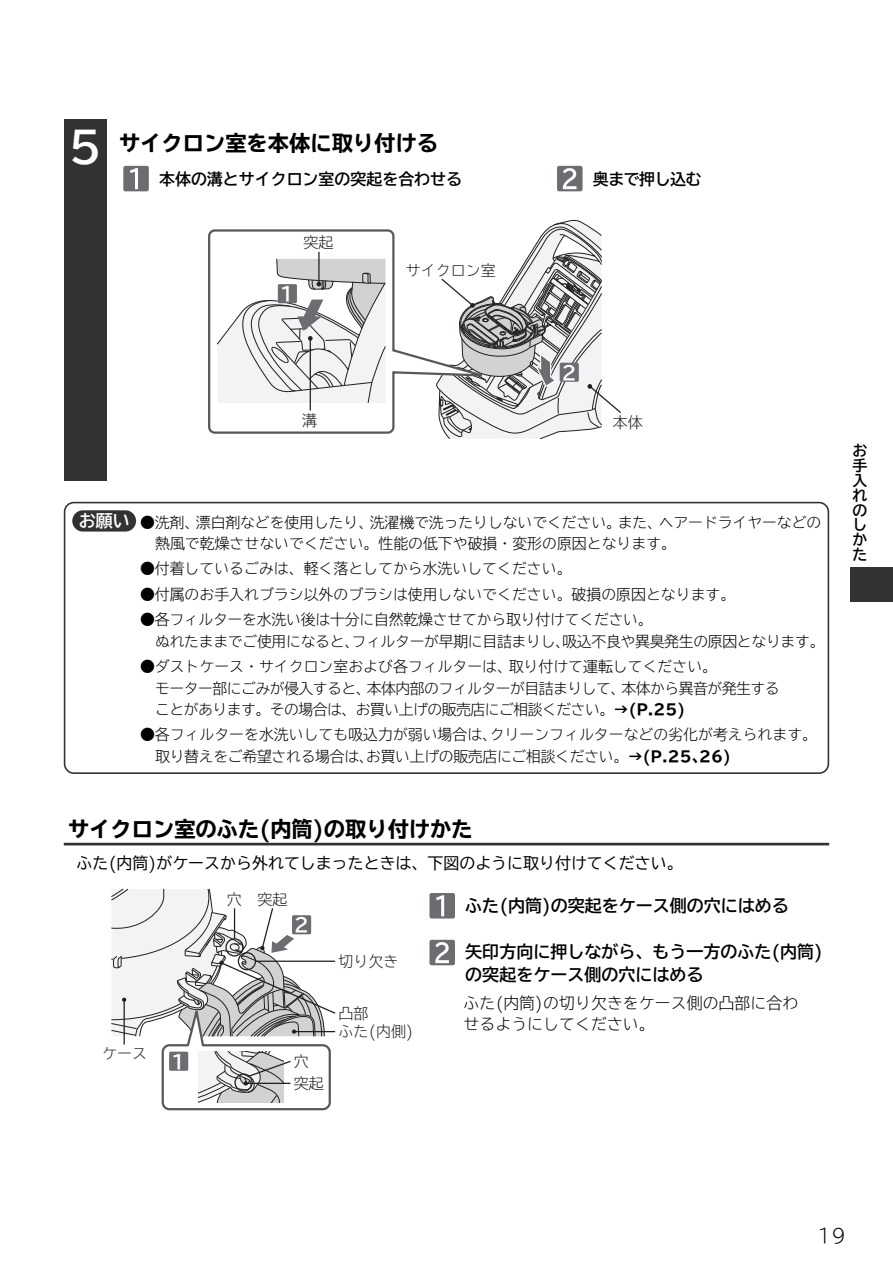
<style>
.page{position:relative;width:893px;height:1263px;background:#fff}
.page>*{position:absolute;margin:0;border:0;box-sizing:border-box;transform-origin:0 0}
.t1{font:700 expanded 21.3px "TBUD Go Std";color:#000}
.t2{font:300 19.2px "TBUD Go Std Super";color:#000}
.t3{font:18.9px "TBUD Go Std Bold 90 pv RKSJ H";color:#fff}
.t4{font:700 16.95px/23.4px "TBUD Go Std";color:#000}
.t5{font:700 16.95px "TBUD Go Std";color:#fff}
.t6{font:15.9px "TBUD Go Std";color:#000}
.t7{font:300 15.9px/21.3px "TBUD Go Std Super";color:#000}
.t8{font:700 15.9px "TBUD Go Std";color:#000}
.t9{font:700 15.9px "TBUD Go Std";letter-spacing:-.03em;color:#000}
.t10{font:15px "TBUD Go Std Super Light 90 pv RKSJ H";color:#231f20}
.t11{font:300 14.85px/21.3px "TBUD Go Std Super";letter-spacing:-.005em;color:#000}
.t12{font:300 14.85px/21.3px "TBUD Go Std Super";letter-spacing:-.035em;color:#000}
.t13{font:700 14.85px/14.9px "TBUD Go Std";color:#000;text-align:justify}
.s1{font-stretch:normal;font-size:42.45px;color:#fff}
.s2{font-family:"TBUD Go Std";font-weight:700;font-stretch:expanded}
</style>
<div class="page">
<div style="left:64px;top:119px;width:42px;height:361px;background:#323232"></div>
<svg style="left:64px;top:502px;width:765px;height:272px"></svg>
<div style="left:123px;top:166px;width:26px;height:25px;background:#6c6d70;border-radius:2px"></div>
<svg style="left:130px;top:168px;width:8px;height:21px"></svg>
<div style="left:557px;top:166px;width:26px;height:25px;background:#6c6d70;border-radius:2px"></div>
<svg style="left:563px;top:168px;width:13px;height:21px"></svg>
<svg style="left:208px;top:229px;width:228px;height:205px"></svg>
<hr style="left:318px;top:252px;width:2px;height:32px;background:#231f20">
<hr style="left:310px;top:338px;width:1px;height:72px;background:#231f20">
<svg style="left:216px;top:258px;width:170px;height:145px"></svg>
<svg style="left:436px;top:220px;width:185px;height:219px"></svg>
<div style="left:560px;top:363px;width:19px;height:19px;background:#6c6d70;border-radius:2px"></div>
<div style="left:278px;top:284px;width:19px;height:19px;background:#6c6d70;border-radius:2px"></div>
<div style="left:72px;top:510px;width:64px;height:21px;background:#323232;border-radius:11px"></div>
<hr style="left:64px;top:843px;width:765px;height:2px;background:#323232">
<div style="left:429px;top:893px;width:26px;height:25px;background:#6c6d70;border-radius:2px"></div>
<svg style="left:436px;top:895px;width:8px;height:21px"></svg>
<div style="left:429px;top:940px;width:26px;height:25px;background:#6c6d70;border-radius:2px"></div>
<svg style="left:435px;top:942px;width:14px;height:21px"></svg>
<svg style="left:111px;top:889px;width:225px;height:221px"></svg>
<div style="left:850px;top:568px;width:43px;height:34px;background:#323232"></div>
<h1 class="t1" style="left:68px;top:131px;width:371px"><span class="s1">5</span> サイクロン室を本体に取り付ける</h1>
<p class="t8" style="left:159px;top:166px;width:304px">本体の溝とサイクロン室の突起を合わせる</p>
<p class="t9" style="left:593px;top:166px;width:110px">奥まで押し込む</p>
<p class="t3" style="left:280px;top:279px;width:16px">1</p>
<p class="t10" style="left:304px;top:230px;width:31px">突起</p>
<p class="t10" style="left:302px;top:408px;width:16px">溝</p>
<p class="t10" style="left:406px;top:258px;width:91px">サイクロン室</p>
<p class="t3" style="left:562px;top:357px;width:16px">2</p>
<p class="t10" style="left:613px;top:410px;width:31px">本体</p>
<p class="t5" style="left:79px;top:507px;width:53px">お願い</p>
<p class="t11" style="left:155px;top:511px;width:668px;text-indent:-15px">●洗剤、漂白剤などを使用したり、洗濯機で洗ったりしないでください。また、ヘアードライヤーなどの熱風で乾燥させないでください。性能の低下や破損・変形の原因となります。</p>
<p class="t11" style="left:140px;top:558px;width:433px">●付着しているごみは、軽く落としてから水洗いしてください。</p>
<p class="t11" style="left:140px;top:583px;width:596px">●付属のお手入れブラシ以外のブラシは使用しないでください。破損の原因となります。</p>
<p class="t11" style="left:155px;top:609px;width:671px;text-indent:-15px">●各フィルターを水洗い後は十分に自然乾燥させてから取り付けてください。<br>ぬれたままでご使用になると､フィルターが早期に目詰まりし､吸込不良や異臭発生の原因となります。</p>
<p class="t12" style="left:155px;top:655px;width:626px;text-indent:-15px">●ダストケース・サイクロン室および各フィルターは、取り付けて運転してください。<br>モーター部にごみが侵入すると、本体内部のフィルターが目詰まりして、本体から異音が発生することがあります。その場合は、お買い上げの販売店にご相談ください。<span class="s2">→(P.25)</span></p>
<p class="t11" style="left:155px;top:724px;width:663px;text-indent:-15px">●各フィルターを水洗いしても吸込力が弱い場合は､クリーンフィルターなどの劣化が考えられます。取り替えをご希望される場合は、お買い上げの販売店にご相談ください。<span class="s2">→(P.25､26)</span></p>
<h1 class="t1" style="left:68px;top:817px;width:406px">サイクロン室のふた(内筒)の取り付けかた</h1>
<p class="t6" style="left:77px;top:850px;width:608px">ふた(内筒)がケースから外れてしまったときは、下図のように取り付けてください。</p>
<p class="t10" style="left:102px;top:1041px;width:46px">ケース</p>
<p class="t3" style="left:171px;top:1046px;width:16px">1</p>
<p class="t10" style="left:227px;top:887px;width:62px">穴 突起</p>
<p class="t3" style="left:294px;top:910px;width:16px">2</p>
<p class="t10" style="left:294px;top:1049px;width:16px">穴</p>
<p class="t10" style="left:294px;top:1071px;width:31px">突起</p>
<p class="t10" style="left:339px;top:949px;width:61px">切り欠き</p>
<p class="t10" style="left:339px;top:1001px;width:31px">凸部</p>
<p class="t10" style="left:339px;top:1019px;width:76px">ふた(内側)</p>
<p class="t4" style="left:465px;top:894px;width:325px">ふた(内筒)の突起をケース側の穴にはめる</p>
<p class="t4" style="left:465px;top:940px;width:359px">矢印方向に押しながら、もう一方のふた(内筒)の突起をケース側の穴にはめる</p>
<p class="t7" style="left:463px;top:992px;width:336px">ふた(内筒)の切り欠きをケース側の凸部に合わせるようにしてください。</p>
<p class="t13" style="left:853px;top:443px;width:16px">お手入れのしかた</p>
<p class="t2" style="left:817px;top:1219px;width:30px">19</p>
</div>
